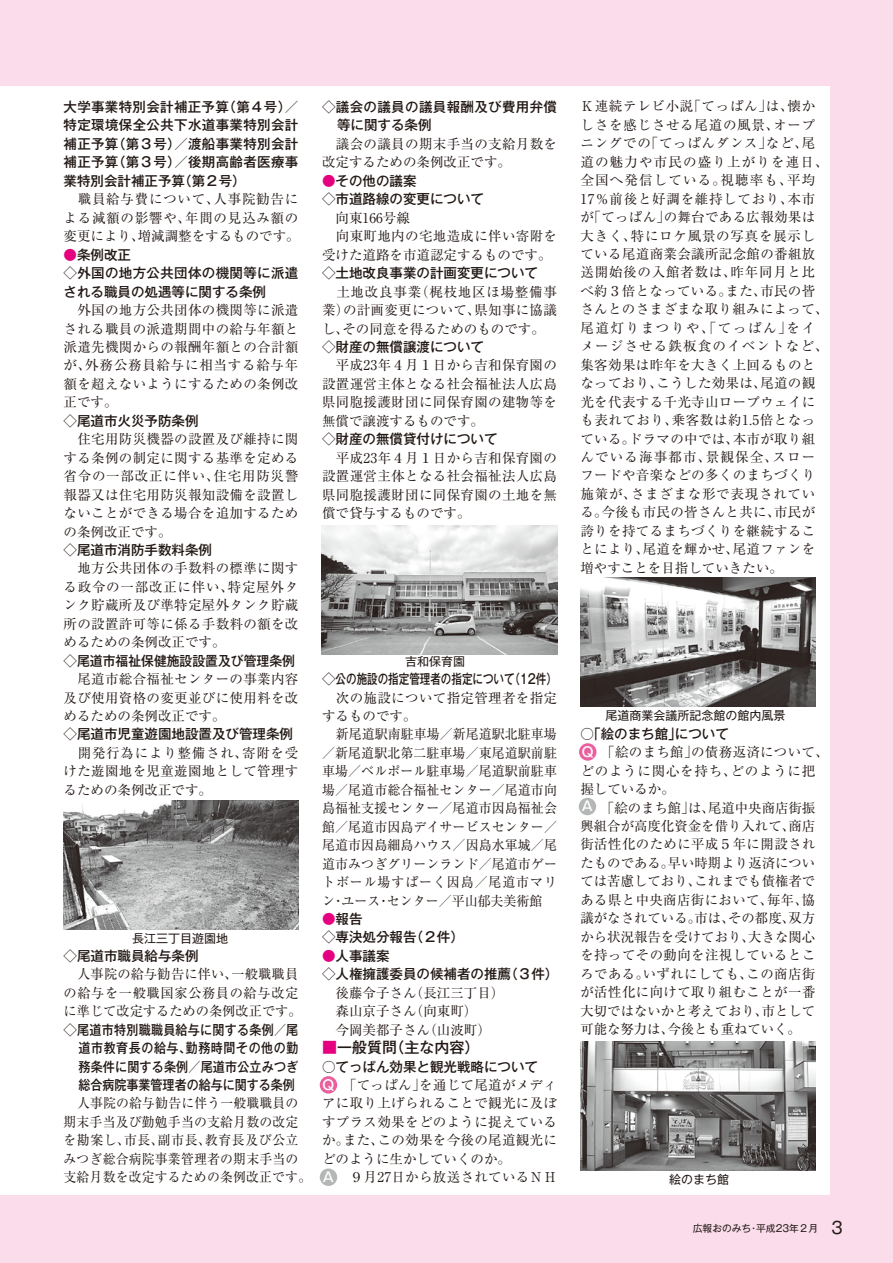
<style>
.page{position:relative;width:893px;height:1263px;background:#fadcea}
.page>*{position:absolute;margin:0;border:0;box-sizing:border-box;transform-origin:0 0}
.t1{font:500 15px "Gothic MB101 Pro";color:#221815}
.t2{font:13.5px/18.5px "Ryumin Pro";letter-spacing:.025em;color:#221815}
.t3{font:13.5px/18.5px "Ryumin Pro";letter-spacing:.005em;color:#221815}
.t4{font:500 13.5px/18.5px "Gothic MB101 Pro";letter-spacing:.025em;color:#221815}
.t5{font:13.5px "Ryumin Pro";letter-spacing:.005em;color:#221815;scale:.96 1}
.t6{font:13.5px/18.5px "Ryumin Pro";color:#221815}
.t7{font:13.5px "Ryumin Pro";letter-spacing:.025em;color:#221815;scale:.95 1}
.t8{font:500 13.5px/18.5px "Gothic MB101 Pro";color:#221815}
.t9{font:13.5px "Ryumin Pro";letter-spacing:.045em;color:#221815;scale:.95 1}
.t10{font:500 13.5px "Gothic MB101 Pro";letter-spacing:.045em;color:#221815;scale:.89 1}
.t11{font:500 13.5px "Gothic MB101 Pro";letter-spacing:.025em;color:#221815;scale:.89 1}
.t12{font:500 13.5px "Gothic MB101 Pro";color:#221815;scale:.89 1}
.t13{font:13.5px "Ryumin Pro";color:#221815;scale:.96 1}
.t14{font:13.5px "Ryumin Pro";letter-spacing:.045em;color:#221815}
.t15{font:13.5px "Ryumin Pro";letter-spacing:.07em;color:#221815;scale:.96 1}
.t16{font:500 13.5px "Gothic MB101 Pro";color:#fff}
.t17{font:12px "Gothic MB101 Pro";color:#221815}
.t18{font:9.75px "Gothic MB101 Pro";color:#221815}
.s1{font-family:"Ryumin Pro";font-weight:400}
.s2{font-family:"Gothic MB101 Pro";font-weight:500;color:#e4007f}
.s3{font-family:"Gothic MB101 Pro";font-weight:500}
.s4{color:#e4007f}
.s5{font-size:16.5px}
</style>
<div class="page">
<div style="left:0;top:87px;width:830px;height:1108px;background:#fff"></div>
<div style="left:579px;top:743px;width:17px;height:18px;background:#ea609e;border-radius:50%"></div>
<div style="left:320px;top:1168px;width:17px;height:18px;background:#b5b6b6;border-radius:50%"></div>
<div style="left:320px;top:1076px;width:17px;height:17px;background:#ea609e;border-radius:50%"></div>
<div style="left:579px;top:798px;width:17px;height:17px;background:#b5b6b6;border-radius:50%"></div>
<img style="left:63px;top:801px;width:235px;height:129px">
<img style="left:322px;top:526px;width:235px;height:129px">
<img style="left:580px;top:578px;width:235px;height:129px">
<img style="left:580px;top:1041px;width:235px;height:129px">
<p class="t4" style="left:64px;top:96px;width:238px">大学事業特別会計補正予算（第４号）／特定環境保全公共下水道事業特別会計補正予算（第３号）／渡船事業特別会計補正予算（第３号）／後期高齢者医療事業特別会計補正予算（第２号）<br><span class="s1">　職員給与費について、人事院勧告による減額の影響や、年間の見込み額の変更により、増減調整をするものです。</span></p>
<p class="t2" style="left:64px;top:244px;width:236px"><span class="s2">●</span><span class="s3">条例改正<br>◇外国の地方公共団体の機関等に派遣される職員の処遇等に関する条例<br></span>　外国の地方公共団体の機関等に派遣される職員の派遣期間中の給与年額と派遣先機関からの報酬年額との合計額が、外務公務員給与に相当する給与年額を超えないようにするための条例改正です。<br><span class="s3">◇尾道市火災予防条例<br></span>　住宅用防災機器の設置及び維持に関する条例の制定に関する基準を定める省令の一部改正に伴い、住宅用防災警報器又は住宅用防災報知設備を設置しないことができる場合を追加するための条例改正です。<br><span class="s3">◇尾道市消防手数料条例<br></span>　地方公共団体の手数料の標準に関する政令の一部改正に伴い、特定屋外タンク貯蔵所及び準特定屋外タンク貯蔵所の設置許可等に係る手数料の額を改めるための条例改正です。<br><span class="s3">◇尾道市福祉保健施設設置及び管理条例</span>　尾道市総合福祉センターの事業内容及び使用資格の変更並びに使用料を改めるための条例改正です。<br><span class="s3">◇尾道市児童遊園地設置及び管理条例</span>　開発行為により整備され、寄附を受けた遊園地を児童遊園地として管理するための条例改正です。</p>
<p class="t17" style="left:132px;top:929px;width:97px">長江三丁目遊園地</p>
<p class="t8" style="left:64px;top:945px;width:136px">◇尾道市職員給与条例</p>
<p class="t2" style="left:77px;top:964px;width:223px">人事院の給与勧告に伴い、一般職職員</p>
<p class="t14" style="left:64px;top:982px;width:236px">の給与を一般職国家公務員の給与改定</p>
<p class="t6" style="left:64px;top:1001px;width:240px">に準じて改定するための条例改正です。</p>
<p class="t4" style="left:64px;top:1018px;width:236px">◇尾道市特別職職員給与に関する条例／尾</p>
<p class="t10" style="left:79px;top:1037px;width:249px">道市教育長の給与、勤務時間その他の勤</p>
<p class="t11" style="left:79px;top:1055px;width:248px">務条件に関する条例／尾道市公立みつぎ</p>
<p class="t12" style="left:79px;top:1074px;width:244px">総合病院事業管理者の給与に関する条例</p>
<p class="t7" style="left:77px;top:1093px;width:234px">人事院の給与勧告に伴う一般職職員の</p>
<p class="t7" style="left:64px;top:1111px;width:249px">期末手当及び勤勉手当の支給月数の改定</p>
<p class="t9" style="left:64px;top:1130px;width:249px">を勘案し、市長、副市長、教育長及び公立</p>
<p class="t7" style="left:64px;top:1148px;width:249px">みつぎ総合病院事業管理者の期末手当の</p>
<p class="t7" style="left:64px;top:1166px;width:262px">支給月数を改定するための条例改正です。</p>
<p class="t4" style="left:322px;top:96px;width:236px">◇議会の議員の議員報酬及び費用弁償</p>
<p class="t8" style="left:337px;top:114px;width:96px">等に関する条例</p>
<p class="t2" style="left:322px;top:134px;width:236px">　議会の議員の期末手当の支給月数を</p>
<p class="t6" style="left:322px;top:152px;width:190px">改定するための条例改正です。</p>
<p class="t2" style="left:322px;top:171px;width:236px"><span class="s2">●</span><span class="s3">その他の議案<br>◇市道路線の変更について<br></span>　向東166号線　<br>　向東町地内の宅地造成に伴い寄附を受けた道路を市道認定するものです。<span class="s3">◇土地改良事業の計画変更について<br></span>　土地改良事業（梶枝地区ほ場整備事業）の計画変更について、県知事に協議し、その同意を得るためのものです。<span class="s3">◇財産の無償譲渡について<br></span>　平成23年４月１日から吉和保育園の設置運営主体となる社会福祉法人広島県同胞援護財団に同保育園の建物等を無償で譲渡するものです。<br><span class="s3">◇財産の無償貸付けについて<br></span>　平成23年４月１日から吉和保育園の設置運営主体となる社会福祉法人広島県同胞援護財団に同保育園の土地を無償で貸与するものです。</p>
<p class="t17" style="left:405px;top:651px;width:61px">吉和保育園</p>
<p class="t8" style="left:322px;top:668px;width:236px">◇公の施設の指定管理者の指定について（12件）</p>
<p class="t2" style="left:322px;top:687px;width:236px">　次の施設について指定管理者を指定</p>
<p class="t2" style="left:322px;top:706px;width:96px">するものです。</p>
<p class="t5" style="left:336px;top:724px;width:232px">新尾道駅南駐車場／新尾道駅北駐車場</p>
<p class="t5" style="left:322px;top:742px;width:246px">／新尾道駅北第二駐車場／東尾道駅前駐</p>
<p class="t5" style="left:322px;top:761px;width:246px">車場／ベルポール駐車場／尾道駅前駐車</p>
<p class="t5" style="left:322px;top:779px;width:246px">場／尾道市総合福祉センター／尾道市向</p>
<p class="t5" style="left:322px;top:797px;width:246px">島福祉支援センター／尾道市因島福祉会</p>
<p class="t5" style="left:322px;top:816px;width:246px">館／尾道市因島デイサービスセンター／</p>
<p class="t5" style="left:322px;top:834px;width:246px">尾道市因島細島ハウス／因島水軍城／尾</p>
<p class="t5" style="left:322px;top:853px;width:246px">道市みつぎグリーンランド／尾道市ゲー</p>
<p class="t15" style="left:322px;top:871px;width:246px">トボール場すぱーく因島／尾道市マリ</p>
<p class="t13" style="left:322px;top:890px;width:231px">ン・ユース・センター／平山郁夫美術館</p>
<p class="t8" style="left:322px;top:908px;width:143px"><span class="s4">●</span>報告<br>◇専決処分報告（２件）</p>
<p class="t6" style="left:322px;top:946px;width:238px"><span class="s2">●</span><span class="s3">人事議案<br>◇人権擁護委員の候補者の推薦（３件）</span>　後藤令子さん（長江三丁目）<br>　森山京子さん（向東町）<br>　今岡美都子さん（山波町）</p>
<p class="t1" style="left:322px;top:1035px;width:159px"><span class="s4">■</span>一般質問（主な内容）</p>
<p class="t2" style="left:322px;top:1056px;width:236px"><span class="s3">○てっぱん効果と観光戦略について<br></span>問　「てっぱん」を通じて尾道がメディアに取り上げられることで観光に及ぼすプラス効果をどのように捉えているか。また、この効果を今後の尾道観光にどのように生かしていくのか。<br>答　９月27日から放送されているＮＨ</p>
<p class="t16" style="left:323px;top:1073px;width:13px">Q</p>
<p class="t16" style="left:323px;top:1166px;width:12px">A</p>
<p class="t2" style="left:580px;top:96px;width:250px">Ｋ連続テレビ小説「てっぱん」は、懐かしさを感じさせる尾道の風景、オープニングでの「てっぱんダンス」など、尾道の魅力や市民の盛り上がりを連日、全国へ発信している。視聴率も、平均<br>17％前後と好調を維持しており、本市が「てっぱん」の舞台である広報効果は大きく、特にロケ風景の写真を展示している尾道商業会議所記念館の番組放送開始後の入館者数は、昨年同月と比べ約３倍となっている。また、市民の皆さんとのさまざまな取り組みによって、尾道灯りまつりや、「てっぱん」をイメージさせる鉄板食のイベントなど、集客効果は昨年を大きく上回るものとなっており、こうした効果は、尾道の観光を代表する千光寺山ロープウェイにも表れており、乗客数は約1.5倍となっている。ドラマの中では、本市が取り組んでいる海事都市、景観保全、スローフードや音楽などの多くのまちづくり施策が、さまざまな形で表現されている。今後も市民の皆さんと共に、市民が誇りを持てるまちづくりを継続することにより、尾道を輝かせ、尾道ファンを増やすことを目指していきたい。</p>
<p class="t17" style="left:605px;top:705px;width:181px">尾道商業会議所記念館の館内風景</p>
<p class="t3" style="left:580px;top:724px;width:250px"><span class="s3">○「絵のまち館」について<br></span>問　「絵のまち館」の債務返済について、どのように関心を持ち、どのように把握しているか。<br>答　「絵のまち館」は、尾道中央商店街振興組合が高度化資金を借り入れて、商店街活性化のために平成５年に開設されたものである。早い時期より返済については苦慮しており、これまでも債権者である県と中央商店街において、毎年、協議がなされている。市は、その都度、双方から状況報告を受けており、大きな関心を持ってその動向を注視しているところである。いずれにしても、この商店街が活性化に向けて取り組むことが一番大切ではないかと考えており、市として可能な努力は、今後とも重ねていく。</p>
<p class="t16" style="left:582px;top:740px;width:13px">Q</p>
<p class="t16" style="left:582px;top:795px;width:12px">A</p>
<p class="t17" style="left:669px;top:1169px;width:61px">絵のまち館</p>
<p class="t18" style="left:693px;top:1220px;width:154px">広報おのみち・平成23年２月 <span class="s5">３</span></p>
</div>
